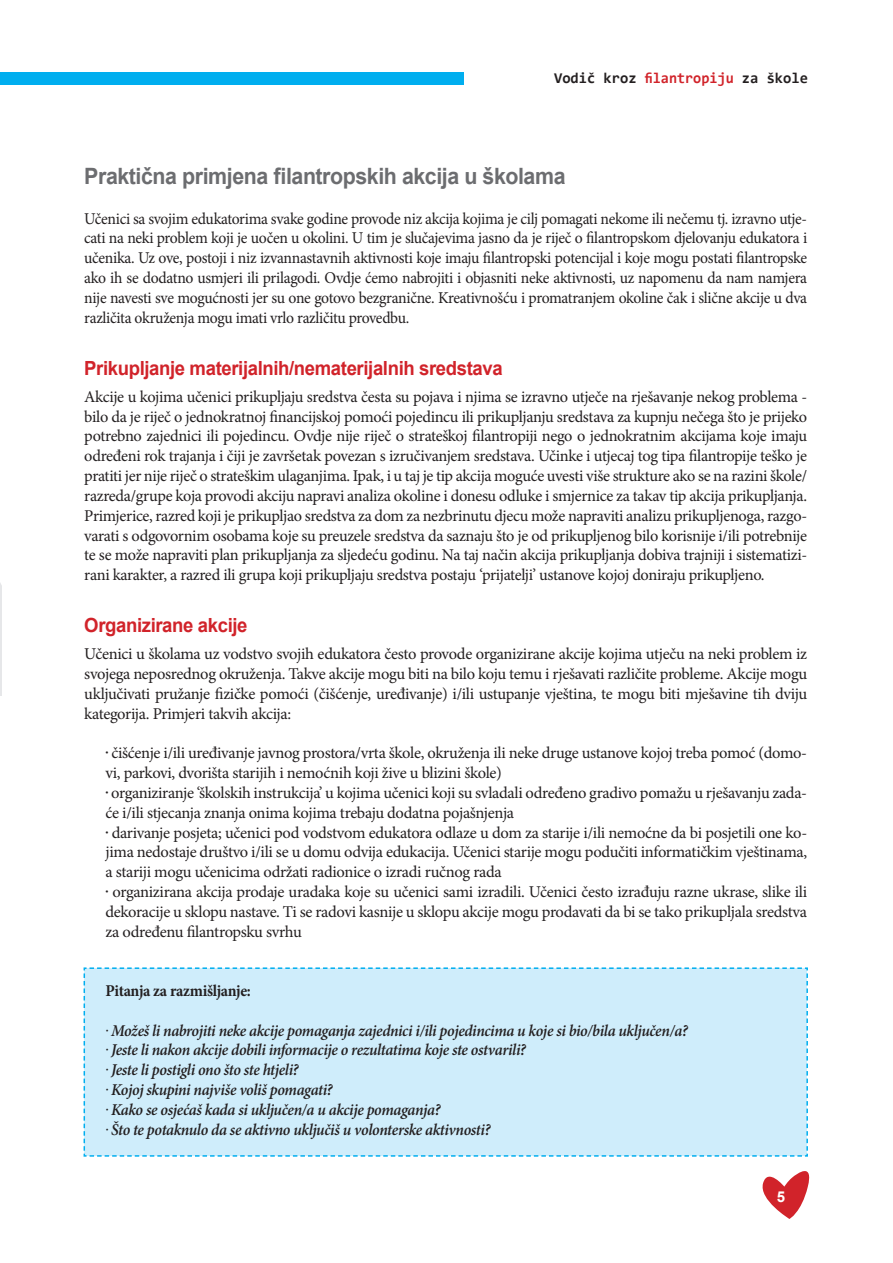
<style>
.page{position:relative;width:893px;height:1263px;background:#fff}
.page>*{position:absolute;margin:0;border:0;box-sizing:border-box;transform-origin:0 0}
.t1{font:700 22.5px "Arial";letter-spacing:-.02em;color:#6c6d70;scale:.95 1}
.t2{font:700 19.5px "Arial";letter-spacing:-.02em;color:#d1232a;scale:.95 1}
.t3{font:16.5px/19.8px "Minion Pro";letter-spacing:-.02em;color:#231f20}
.t4{font:16.5px/19.8px "Minion Pro";letter-spacing:-.02em;color:#231f20;text-align:justify;scale:.95 1}
.t5{font:italic 600 16.5px/19.8px "Minion Pro";letter-spacing:-.025em;color:#231f20;scale:.95 1}
.t6{font:700 16.5px "Minion Pro";letter-spacing:-.02em;color:#231f20;scale:.95 1}
.t7{font:700 15px "Consolas";color:#231f20}
.t8{font:700 15px "Arial";color:#fff}
.s1{color:#d1232a}
.s2{font-weight:700}
</style>
<div class="page">
<div style="left:0;top:72px;width:463px;height:13px;background:#00aeef"></div>
<svg style="left:0;top:583px;width:2px;height:113px"></svg>
<svg style="left:762px;top:1171px;width:48px;height:48px"></svg>
<div style="left:83px;top:967px;width:725px;height:190px;background:#cfedfb"></div>
<p class="t7" style="left:554px;top:69px;width:255px">Vodič kroz <span class="s1">filantropiju</span> za škole</p>
<h1 class="t1" style="left:84px;top:160px;width:508px">Praktična primjena filantropskih akcija u školama</h1>
<p class="t4" style="left:84px;top:209px;width:762px">Učenici sa svojim edukatorima svake godine provode niz akcija kojima je cilj pomagati nekome ili nečemu tj. izravno utje&shy;cati na neki problem koji je uočen u okolini. U tim je slučajevima jasno da je riječ o filantropskom djelovanju edukatora i učenika. Uz ove, postoji i niz izvannastavnih aktivnosti koje imaju filantropski potencijal i koje mogu postati filantropske ako ih se dodatno usmjeri ili prilagodi. Ovdje ćemo nabrojiti i objasniti neke aktivnosti, uz napomenu da nam namjera nije navesti sve mogućnosti jer su one gotovo bezgranične. Kreativnošću i promatranjem okoline čak i slične akcije u dva različita okruženja mogu imati vrlo različitu provedbu.</p>
<p class="t2" style="left:84px;top:354px;width:442px">Prikupljanje materijalnih/nematerijalnih sredstava</p>
<p class="t3" style="left:84px;top:387px;width:724px">Akcije u kojima učenici prikupljaju sredstva česta su pojava i njima se izravno utječe na rješavanje nekog problema - bilo da je riječ o jednokratnoj financijskoj pomoći pojedincu ili prikupljanju sredstava za kupnju nečega što je prijeko potrebno zajednici ili pojedincu. Ovdje nije riječ o strateškoj filantropiji nego o jednokratnim akcijama koje imaju određeni rok trajanja i čiji je završetak povezan s izručivanjem sredstava. Učinke i utjecaj tog tipa filantropije teško je pratiti jer nije riječ o strateškim ulaganjima. Ipak, i u taj je tip akcija moguće uvesti više strukture ako se na razini škole/ razreda/grupe koja provodi akciju napravi analiza okoline i donesu odluke i smjernice za takav tip akcija prikupljanja.<br>Primjerice, razred koji je prikupljao sredstva za dom za nezbrinutu djecu može napraviti analizu prikupljenoga, razgo&shy;varati s odgovornim osobama koje su preuzele sredstva da saznaju što je od prikupljenog bilo korisnije i/ili potrebnije te se može napraviti plan prikupljanja za sljedeću godinu. Na taj način akcija prikupljanja dobiva trajniji i sistematizi&shy;rani karakter, a razred ili grupa koji prikupljaju sredstva postaju ‘prijatelji’ ustanove kojoj doniraju prikupljeno.</p>
<p class="t2" style="left:84px;top:611px;width:173px">Organizirane akcije</p>
<p class="t3" style="left:84px;top:644px;width:724px;text-align:justify">Učenici u školama uz vodstvo svojih edukatora često provode organizirane akcije kojima utječu na neki problem iz svojega neposrednog okruženja. Takve akcije mogu biti na bilo koju temu i rješavati različite probleme. Akcije mogu uključivati pružanje fizičke pomoći (čišćenje, uređivanje) i/ili ustupanje vještina, te mogu biti mješavine tih dviju kategorija. Primjeri takvih akcija:</p>
<p class="t3" style="left:106px;top:743px;width:703px"><span class="s2">.</span> čišćenje i/ili uređivanje javnog prostora/vrta škole, okruženja ili neke druge ustanove kojoj treba pomoć (domo&shy;vi, parkovi, dvorišta starijih i nemoćnih koji žive u blizini škole)<br><span class="s2">.</span> organiziranje ‘školskih instrukcija’ u kojima učenici koji su svladali određeno gradivo pomažu u rješavanju zada&shy;će i/ili stjecanja znanja onima kojima trebaju dodatna pojašnjenja<br><span class="s2">.</span> darivanje posjeta; učenici pod vodstvom edukatora odlaze u dom za starije i/ili nemoćne da bi posjetili one ko&shy;jima nedostaje društvo i/ili se u domu odvija edukacija. Učenici starije mogu podučiti informatičkim vještinama, a stariji mogu učenicima održati radionice o izradi ručnog rada<br><span class="s2">.</span> organizirana akcija prodaje uradaka koje su učenici sami izradili. Učenici često izrađuju razne ukrase, slike ili dekoracije u sklopu nastave. Ti se radovi kasnije u sklopu akcije mogu prodavati da bi se tako prikupljala sredstva za određenu filantropsku svrhu</p>
<p class="t6" style="left:106px;top:979px;width:155px">Pitanja za razmišljanje:</p>
<p class="t5" style="left:106px;top:1020px;width:614px">. Možeš li nabrojiti neke akcije pomaganja zajednici i/ili pojedincima u koje si bio/bila uključen/a? . Jeste li nakon akcije dobili informacije o rezultatima koje ste ostvarili?<br>. Jeste li postigli ono što ste htjeli?<br>. Kojoj skupini najviše voliš pomagati?<br>. Kako se osjećaš kada si uključen/a u akcije pomaganja?<br>. Što te potaknulo da se aktivno uključiš u volonterske aktivnosti?</p>
<p class="t8" style="left:777px;top:1186px;width:10px">5</p>
</div>
